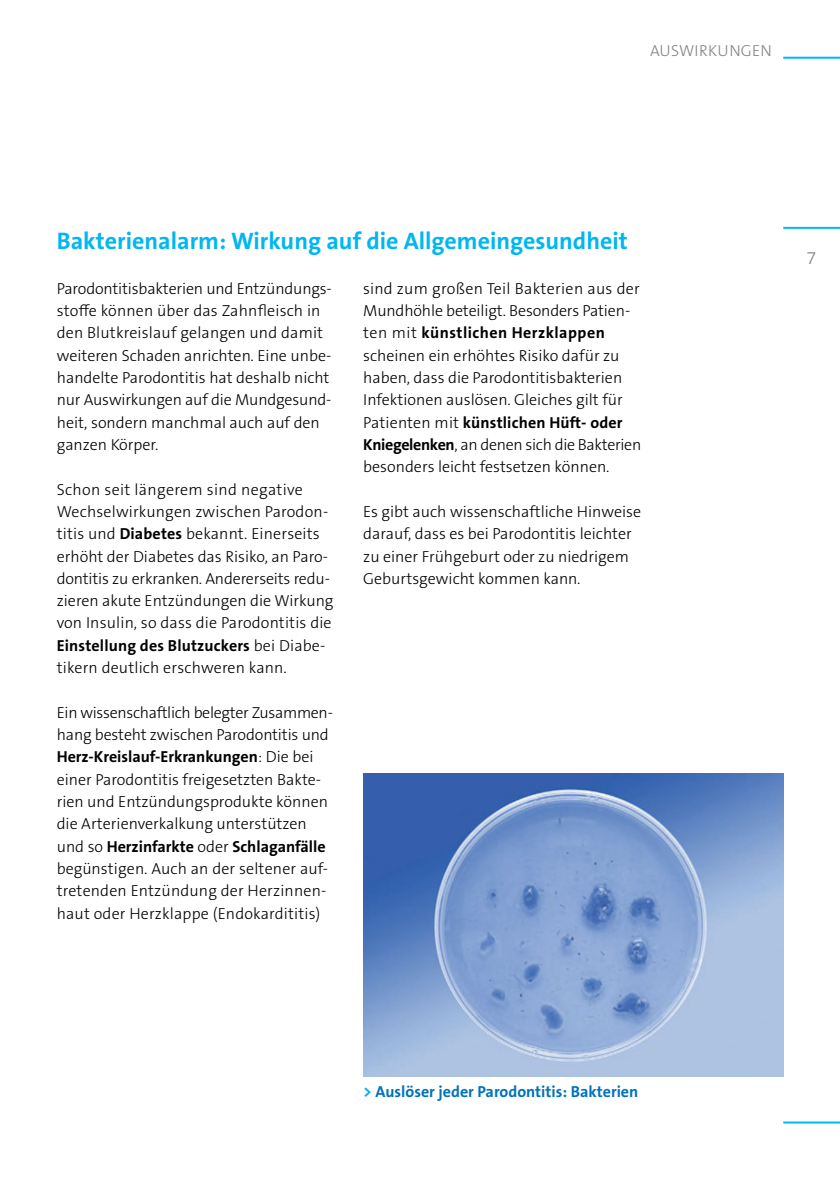
<style>
.page{position:relative;width:840px;height:1191px;background:#fff}
.page>*{position:absolute;margin:0;border:0;box-sizing:border-box;transform-origin:0 0}
.t1{font:700 24px "The Sans B Plus W7";color:#00b7f1}
.t2{font:300 18px "The Sans B Plus W3";color:#808285}
.t3{font:300 16px/22.4px "The Sans B Plus W3";color:#000}
.t4{font:700 16px "The Sans B Plus W7";letter-spacing:.01em;color:#000}
.t5{font:300 16px/22.4px "The Sans B Plus W3";letter-spacing:-.02em;color:#000}
.t6{font:700 16px "The Sans B Plus W7";color:#0072bc}
.t7{font:700 16px "The Sans B Plus W7";letter-spacing:.03em;color:#000}
.t8{font:300 16px "The Sans B Plus W3";letter-spacing:.015em;color:#808285}
.s1{font-family:"The Sans B Plus W3";font-weight:300}
.s2{font-family:"The Sans B Plus W7";font-weight:700}
.s3{color:#00aeef}
</style>
<div class="page">
<hr style="left:782px;top:57px;width:57px;height:2px;background:#00b7f1">
<hr style="left:782px;top:227px;width:57px;height:2px;background:#00b7f1">
<hr style="left:782px;top:1121px;width:57px;height:2px;background:#00b7f1">
<img style="left:363px;top:774px;width:419px;height:302px">
<p class="t8" style="left:650px;top:40px;width:123px">AUSWIRKUNGEN</p>
<h1 class="t1" style="left:57px;top:226px;width:572px">Bakterienalarm: Wirkung auf die Allgemeingesundheit</h1>
<p class="t3" style="left:363px;top:277px;width:278px">sind zum großen Teil Bakterien aus der<br>Mundhöhle beteiligt. Besonders Patien-</p>
<p class="t7" style="left:363px;top:323px;width:243px"><span class="s1">ten mit</span> künstlichen Herzklappen</p>
<p class="t3" style="left:363px;top:344px;width:261px">scheinen ein erhöhtes Risiko dafür zu haben, dass die Parodontitisbakterien<br>Infektionen auslösen. Gleiches gilt für</p>
<p class="t4" style="left:363px;top:412px;width:261px"><span class="s1">Patienten mit</span> künstlichen Hüft- oder</p>
<p class="t3" style="left:363px;top:433px;width:279px"><span class="s2">Kniegelenken</span>, an denen sich die Bakterien besonders leicht festsetzen können.</p>
<p class="t3" style="left:363px;top:500px;width:279px">Es gibt auch wissenschaftliche Hinweise darauf, dass es bei Parodontitis leichter zu einer Frühgeburt oder zu niedrigem Geburtsgewicht kommen kann.</p>
<p class="t3" style="left:57px;top:277px;width:276px">Parodontitisbakterien und Entzündungs&shy;stoffe können über das Zahnfleisch in den Blutkreislauf gelangen und damit weiteren Schaden anrichten. Eine unbe&shy;handelte Parodontitis hat deshalb nicht nur Auswirkungen auf die Mundgesund&shy;heit, sondern manchmal auch auf den ganzen Körper.</p>
<p class="t3" style="left:57px;top:478px;width:278px">Schon seit längerem sind negative Wechselwirkungen zwischen Parodon&shy;titis und <span class="s2">Diabetes</span> bekannt. Einerseits erhöht der Diabetes das Risiko, an Paro&shy;dontitis zu erkranken. Andererseits redu&shy;zieren akute Entzündungen die Wirkung von Insulin, so dass die Parodontitis die</p>
<p class="t4" style="left:57px;top:635px;width:270px">Einstellung des Blutzuckers <span class="s1">bei Diabe-</span></p>
<p class="t3" style="left:57px;top:656px;width:231px">tikern deutlich erschweren kann.</p>
<p class="t5" style="left:57px;top:701px;width:277px">Ein wissenschaftlich belegter Zusammen&shy;hang besteht zwischen Parodontitis und</p>
<p class="t4" style="left:57px;top:746px;width:258px">Herz-Kreislauf-Erkrankungen<span class="s1">: Die bei</span></p>
<p class="t3" style="left:57px;top:768px;width:273px">einer Parodontitis freigesetzten Bakte&shy;rien und Entzündungsprodukte können die Arterienverkalkung unterstützen</p>
<p class="t4" style="left:57px;top:836px;width:270px"><span class="s1">und so</span> Herzinfarkte <span class="s1">oder</span> Schlaganfälle</p>
<p class="t3" style="left:57px;top:857px;width:273px;text-align:justify">begünstigen. Auch an der seltener auf&shy;tretenden Entzündung der Herzinnen&shy;haut oder Herzklappe (Endokardititis)</p>
<p class="t6" style="left:363px;top:1081px;width:276px"><span class="s3">&gt;</span> Auslöser jeder Parodontitis: Bakterien</p>
<p class="t2" style="left:806px;top:246px;width:11px">7</p>
</div>
